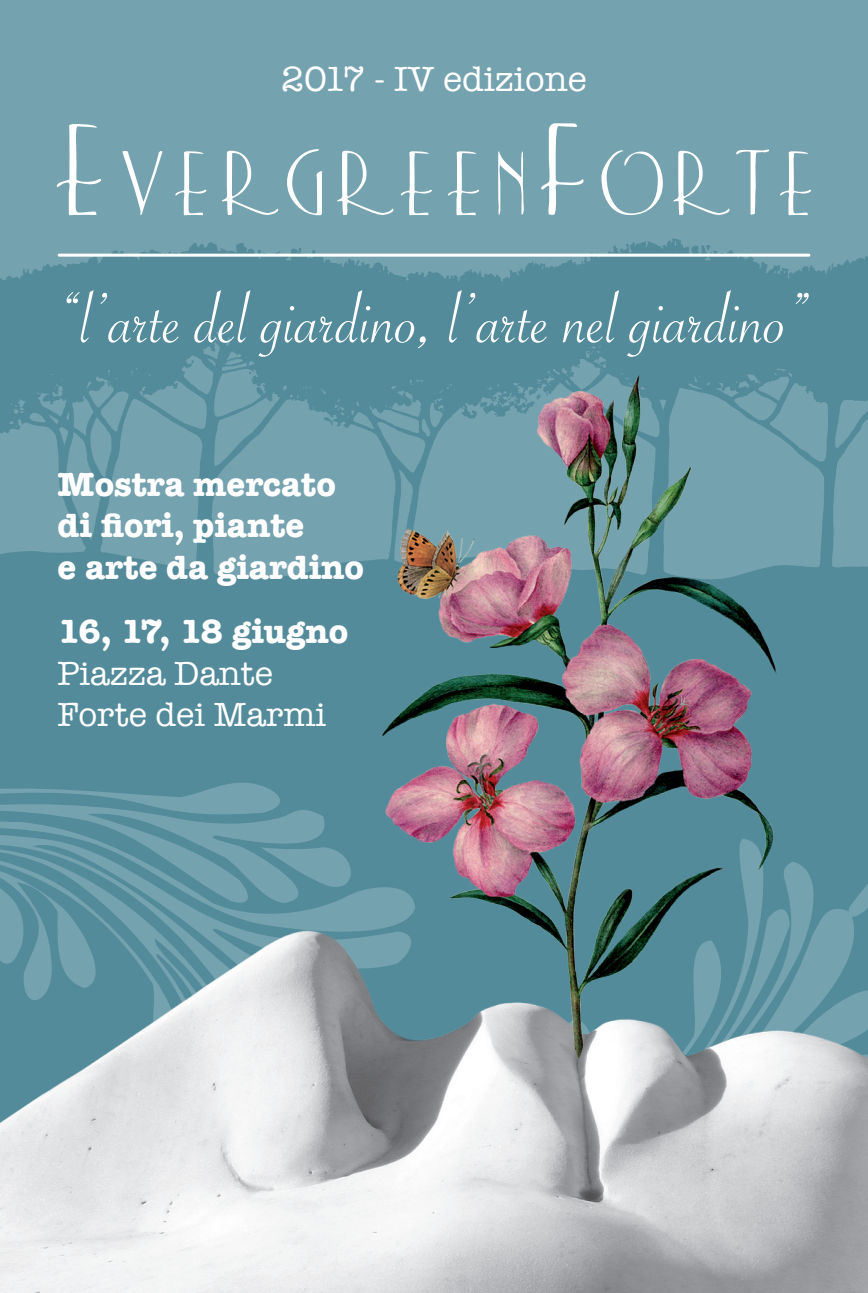
<style>
.page{position:relative;width:868px;height:1293px;background:#fff}
.page>*{position:absolute;margin:0;border:0;box-sizing:border-box;transform-origin:0 0}
.t1{font:75.6px "Savoye Let Plain";color:#fff}
.t2{font:36px "American Typewriter";color:#fff}
.t3{font:700 34.5px "American Typewriter";color:#fff}
.t4{font:34.5px "American Typewriter";color:#fff}
</style>
<div class="page">
<div style="left:0;top:0;width:867px;height:1293px;background:#75a2af"></div>
<img style="left:0;top:186px;width:867px;height:592px">
<svg style="left:57px;top:123px;width:754px;height:92px"></svg>
<svg style="left:0;top:778px;width:276px;height:66px"></svg>
<img style="left:0;top:844px;width:867px;height:449px">
<img style="left:276px;top:265px;width:591px;height:878px">
<hr style="left:59px;top:254px;width:749px;height:3px;background:#fff">
<p class="t2" style="left:281px;top:52px;width:307px">2017 - IV edizione</p>
<p class="t1" style="left:57px;top:270px;width:755px">“l’arte del giardino, l’arte nel giardino”</p>
<p class="t3" style="left:58px;top:454px;width:280px">Mostra mercato</p>
<p class="t3" style="left:58px;top:496px;width:248px">di fiori, piante</p>
<p class="t3" style="left:58px;top:537px;width:308px">e arte da giardino</p>
<p class="t3" style="left:58px;top:602px;width:292px">16, 17, 18 giugno</p>
<p class="t4" style="left:58px;top:646px;width:217px">Piazza Dante</p>
<p class="t4" style="left:58px;top:688px;width:270px">Forte dei Marmi</p>
</div>
